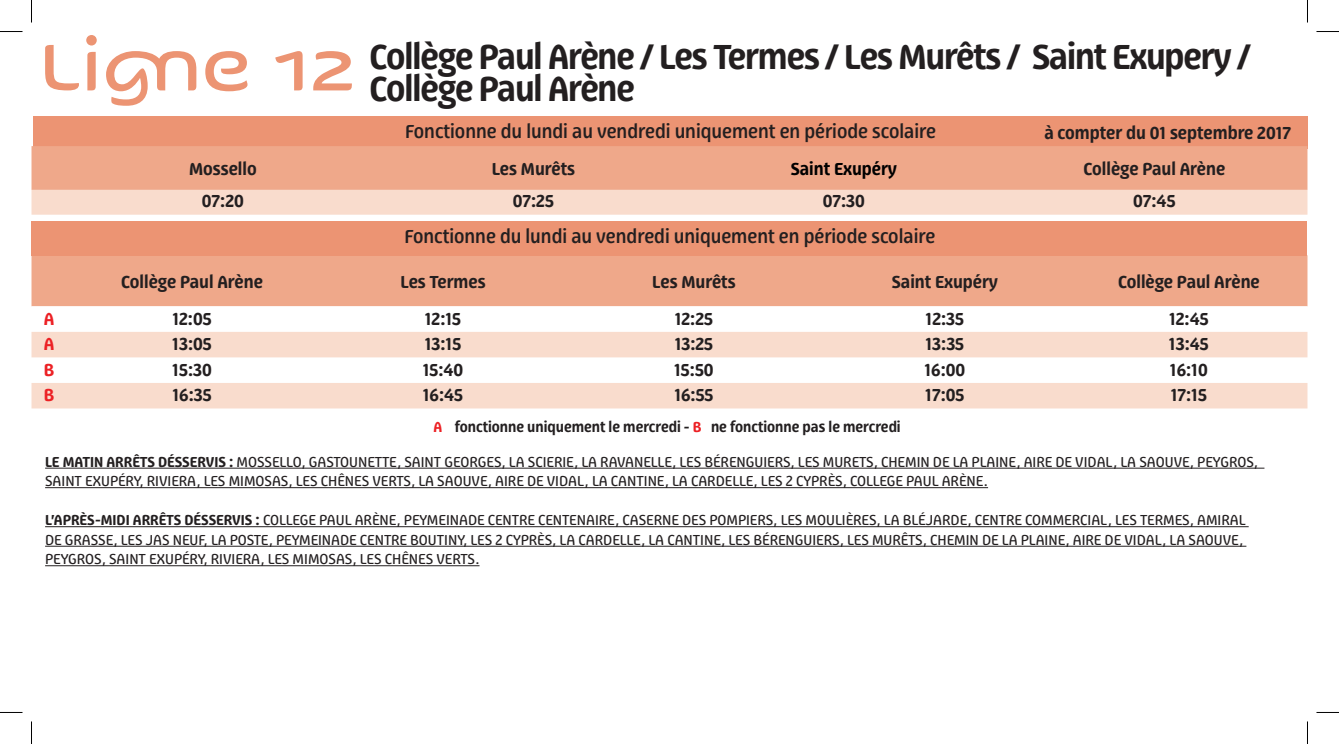
<style>
.page{position:relative;width:1339px;height:744px;background:#fff}
.page>*{position:absolute;margin:0;border:0;box-sizing:border-box;transform-origin:0 0}
.t1{font:72px "Kaili FY";color:#ec9473}
.t2{font:600 36px/31.5px "Progressiva";letter-spacing:-.03em;color:#231f20}
.t3{font:500 19.5px "Progressiva";color:#231f20}
.t4{font:600 18px "Progressiva";color:#231f20}
.t5{font:600 18px "Progressiva";color:#000}
.t6{font:600 18px "Progressiva";color:#ec2125}
.t7{font:15px/19.5px "Progressiva";color:#231f20}
.t8{font:600 15px "Progressiva";color:#231f20}
.s1{color:#ec2125}
.s2{font-weight:600}
</style>
<div class="page">
<div style="left:33px;top:116px;width:1274px;height:33px;background:#ec9473"></div>
<div style="left:32px;top:146px;width:1275px;height:44px;background:#efa88a"></div>
<div style="left:32px;top:190px;width:1275px;height:24px;background:#f9dccd"></div>
<div style="left:32px;top:255px;width:1275px;height:51px;background:#efa88a"></div>
<svg style="left:32px;top:306px;width:1275px;height:1px"></svg>
<svg style="left:32px;top:332px;width:1275px;height:76px;fill:#f9dccd"></svg>
<div style="left:32px;top:221px;width:1275px;height:34px;background:#ec9473"></div>
<hr style="left:45px;top:467px;width:1219px;height:1px;background:#231f20">
<hr style="left:45px;top:487px;width:943px;height:1px;background:#231f20">
<hr style="left:45px;top:526px;width:1203px;height:1px;background:#231f20">
<hr style="left:45px;top:545px;width:1201px;height:1px;background:#231f20">
<hr style="left:45px;top:565px;width:434px;height:1px;background:#231f20">
<svg style="left:0;top:31px;width:22px;height:1px"></svg>
<svg style="left:1316px;top:31px;width:23px;height:1px"></svg>
<svg style="left:0;top:712px;width:22px;height:1px"></svg>
<svg style="left:1316px;top:712px;width:23px;height:1px"></svg>
<svg style="left:31px;top:0;width:1px;height:22px"></svg>
<svg style="left:31px;top:721px;width:1px;height:22px"></svg>
<svg style="left:1307px;top:0;width:1px;height:22px"></svg>
<svg style="left:1307px;top:721px;width:1px;height:22px"></svg>
<p class="t1" style="left:40px;top:10px;width:317px">Ligne 12</p>
<p class="t2" style="left:370px;top:41px;width:882px">Collège Paul Arène / Les Termes / Les Murêts / Saint Exupery /<br>Collège Paul Arène</p>
<p class="t4" style="left:1044px;top:122px;width:248px">à compter du 01 septembre 2017</p>
<p class="t3" style="left:405px;top:120px;width:532px">Fonctionne du lundi au vendredi uniquement en période scolaire</p>
<p class="t4" style="left:189px;top:158px;width:69px">Mossello</p>
<p class="t4" style="left:492px;top:158px;width:85px">Les Murêts</p>
<p class="t5" style="left:791px;top:158px;width:108px">Saint Exupéry</p>
<p class="t4" style="left:1083px;top:158px;width:143px">Collège Paul Arène</p>
<p class="t4" style="left:202px;top:190px;width:43px">07:20</p>
<p class="t4" style="left:513px;top:190px;width:43px">07:25</p>
<p class="t4" style="left:823px;top:190px;width:44px">07:30</p>
<p class="t4" style="left:1133px;top:190px;width:44px">07:45</p>
<p class="t3" style="left:404px;top:224px;width:532px">Fonctionne du lundi au vendredi uniquement en période scolaire</p>
<p class="t4" style="left:121px;top:271px;width:143px">Collège Paul Arène</p>
<p class="t4" style="left:400px;top:271px;width:87px">Les Termes</p>
<p class="t4" style="left:652px;top:271px;width:85px">Les Murêts</p>
<p class="t4" style="left:892px;top:271px;width:108px">Saint Exupéry</p>
<p class="t4" style="left:1118px;top:271px;width:143px">Collège Paul Arène</p>
<p class="t6" style="left:44px;top:307px;width:12px">A</p>
<p class="t4" style="left:172px;top:307px;width:41px">12:05</p>
<p class="t4" style="left:425px;top:307px;width:38px">12:15</p>
<p class="t4" style="left:675px;top:307px;width:40px">12:25</p>
<p class="t4" style="left:925px;top:307px;width:40px">12:35</p>
<p class="t4" style="left:1169px;top:307px;width:41px">12:45</p>
<p class="t6" style="left:44px;top:333px;width:12px">A</p>
<p class="t4" style="left:172px;top:333px;width:41px">13:05</p>
<p class="t4" style="left:425px;top:333px;width:38px">13:15</p>
<p class="t4" style="left:674px;top:333px;width:40px">13:25</p>
<p class="t4" style="left:925px;top:333px;width:40px">13:35</p>
<p class="t4" style="left:1169px;top:333px;width:41px">13:45</p>
<p class="t6" style="left:44px;top:358px;width:12px">B</p>
<p class="t4" style="left:172px;top:358px;width:41px">15:30</p>
<p class="t4" style="left:423px;top:358px;width:42px">15:40</p>
<p class="t4" style="left:674px;top:358px;width:41px">15:50</p>
<p class="t4" style="left:924px;top:358px;width:42px">16:00</p>
<p class="t4" style="left:1170px;top:358px;width:39px">16:10</p>
<p class="t6" style="left:44px;top:384px;width:12px">B</p>
<p class="t4" style="left:172px;top:384px;width:41px">16:35</p>
<p class="t4" style="left:423px;top:384px;width:42px">16:45</p>
<p class="t4" style="left:674px;top:384px;width:41px">16:55</p>
<p class="t4" style="left:925px;top:384px;width:41px">17:05</p>
<p class="t4" style="left:1170px;top:384px;width:38px">17:15</p>
<p class="t8" style="left:433px;top:418px;width:469px"><span class="s1">A</span> fonctionne uniquement le mercredi - <span class="s1">B</span> ne fonctionne pas le mercredi</p>
<p class="t7" style="left:45px;top:451px;width:1214px"><span class="s2">LE MATIN ARRÊTS DÉSSERVIS :</span> MOSSELLO, GASTOUNETTE, SAINT GEORGES, LA SCIERIE, LA RAVANELLE, LES BÉRENGUIERS, LES MURETS, CHEMIN DE LA PLAINE, AIRE DE VIDAL, LA SAOUVE, PEYGROS,<br>SAINT EXUPÉRY, RIVIERA, LES MIMOSAS, LES CHÊNES VERTS, LA SAOUVE, AIRE DE VIDAL, LA CANTINE, LA CARDELLE, LES 2 CYPRÈS, COLLEGE PAUL ARÈNE.</p>
<p class="t7" style="left:45px;top:510px;width:1202px"><span class="s2">L’APRÈS-MIDI ARRÊTS DÉSSERVIS :</span> COLLEGE PAUL ARÈNE, PEYMEINADE CENTRE CENTENAIRE, CASERNE DES POMPIERS, LES MOULIÈRES, LA BLÉJARDE, CENTRE COMMERCIAL, LES TERMES, AMIRAL<br>DE GRASSE, LES JAS NEUF, LA POSTE, PEYMEINADE CENTRE BOUTINY, LES 2 CYPRÈS, LA CARDELLE, LA CANTINE, LES BÉRENGUIERS, LES MURÊTS, CHEMIN DE LA PLAINE, AIRE DE VIDAL, LA SAOUVE,<br>PEYGROS, SAINT EXUPÉRY, RIVIERA, LES MIMOSAS, LES CHÊNES VERTS.</p>
</div>
